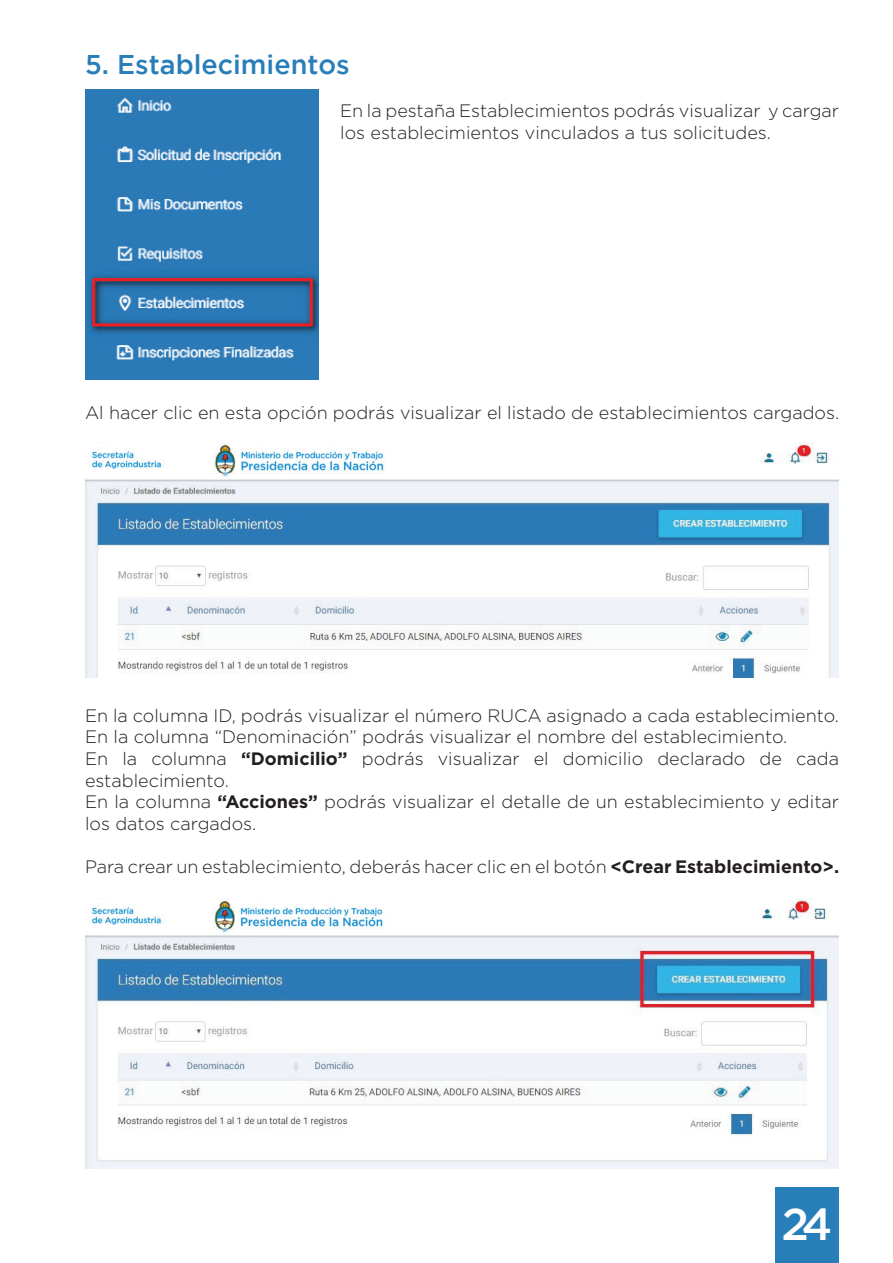
<style>
.page{position:relative;width:893px;height:1263px;background:#fff}
.page>*{position:absolute;margin:0;border:0;box-sizing:border-box;transform-origin:0 0}
.t1{font:500 45px "Gotham";color:#fff}
.t2{font:500 27px "Gotham";color:#287eb9}
.t3{font:300 18px/21.6px "Gotham";color:#231f20}
.s1{font-weight:700}
</style>
<div class="page">
<div style="left:776px;top:1187px;width:63px;height:76px;background:#287eb9"></div>
<img style="left:85px;top:89px;width:234px;height:291px">
<img style="left:85px;top:442px;width:754px;height:235px">
<img style="left:85px;top:898px;width:754px;height:270px">
<h2 class="t2" style="left:85px;top:49px;width:266px">5. Establecimientos</h2>
<p class="t3" style="left:340px;top:100px;width:500px">En la pestaña Establecimientos podrás visualizar y cargar los establecimientos vinculados a tus solicitudes.</p>
<p class="t3" style="left:85px;top:402px;width:756px">Al hacer clic en esta opción podrás visualizar el listado de establecimientos cargados.</p>
<p class="t3" style="left:85px;top:704px;width:755px">En la columna ID, podrás visualizar el número RUCA asignado a cada establecimiento.<br>En la columna “Denominación” podrás visualizar el nombre del establecimiento.<br>En la columna <span class="s1">“Domicilio”</span> podrás visualizar el domicilio declarado de cada establecimiento.<br>En la columna <span class="s1">“Acciones”</span> podrás visualizar el detalle de un establecimiento y editar los datos cargados.</p>
<p class="t3" style="left:85px;top:856px;width:756px">Para crear un establecimiento, deberás hacer clic en el botón <span class="s1">&lt;Crear Establecimiento&gt;.</span></p>
<h1 class="t1" style="left:782px;top:1198px;width:53px">24</h1>
</div>
